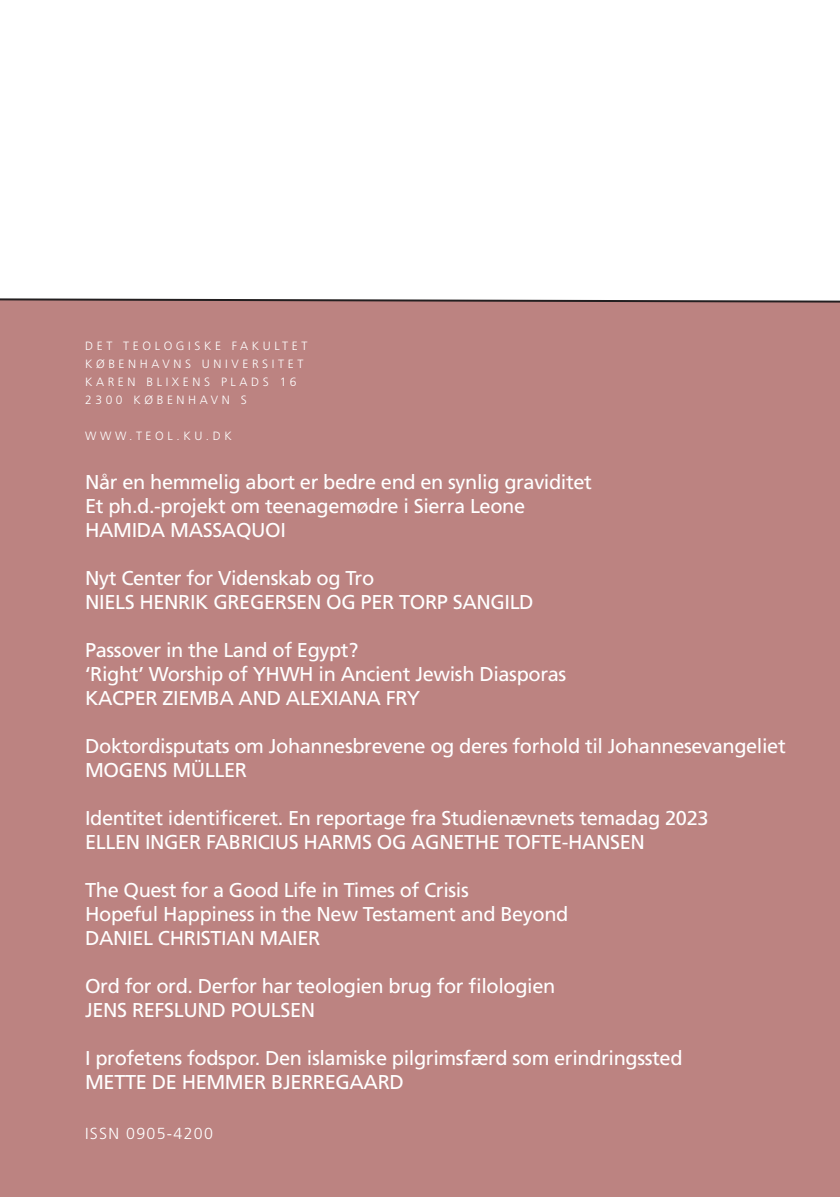
<style>
.page{position:relative;width:840px;height:1197px;background:#fff}
.page>*{position:absolute;margin:0;border:0;box-sizing:border-box;transform-origin:0 0}
.t1{font:20px/24px "Frutiger LT Std";letter-spacing:-.02em;color:#fff}
.t2{font:300 16px "Frutiger LT Std";letter-spacing:.08em;color:#fff}
.t3{font:300 12px/18px "Frutiger LT Std";letter-spacing:.3em;color:#fff}
</style>
<div class="page">
<div style="left:0;top:0;width:839px;height:1196px;background:#bc8381"></div>
<div style="left:0;top:0;width:839px;height:303px;background:#fff"></div>
<svg style="left:0;top:0;width:4px;height:4px"></svg>
<p class="t3" style="left:85px;top:337px;width:224px">DET TEOLOGISKE FAKULTET<br>KØBENHAVNS UNIVERSITET<br>KAREN BLIXENS PLADS 16<br>2300 KØBENHAVN S</p>
<p class="t3" style="left:85px;top:427px;width:148px">WWW.TEOL.KU.DK</p>
<p class="t1" style="left:85px;top:470px;width:508px">Når en hemmelig abort er bedre end en synlig graviditet<br>Et ph.d.-projekt om teenagemødre i Sierra Leone<br>HAMIDA MASSAQUOI</p>
<p class="t1" style="left:85px;top:566px;width:450px">Nyt Center for Videnskab og Tro<br>NIELS HENRIK GREGERSEN OG PER TORP SANGILD</p>
<p class="t1" style="left:85px;top:638px;width:482px">Passover in the Land of Egypt?<br>‘Right’ Worship of YHWH in Ancient Jewish Diasporas<br>KACPER ZIEMBA AND ALEXIANA FRY</p>
<p class="t1" style="left:85px;top:734px;width:701px">Doktordisputats om Johannesbrevene og deres forhold til Johannesevangeliet<br>MOGENS MÜLLER</p>
<p class="t1" style="left:85px;top:806px;width:624px">Identitet identificeret. En reportage fra Studienævnets temadag 2023<br>ELLEN INGER FABRICIUS HARMS OG AGNETHE TOFTE-HANSEN</p>
<p class="t1" style="left:85px;top:878px;width:484px">The Quest for a Good Life in Times of Crisis<br>Hopeful Happiness in the New Testament and Beyond<br>DANIEL CHRISTIAN MAIER</p>
<p class="t1" style="left:85px;top:974px;width:471px">Ord for ord. Derfor har teologien brug for filologien<br>JENS REFSLUND POULSEN</p>
<p class="t1" style="left:85px;top:1046px;width:598px">I profetens fodspor. Den islamiske pilgrimsfærd som erindringssted<br>METTE DE HEMMER BJERREGAARD</p>
<p class="t2" style="left:85px;top:1124px;width:129px">ISSN 0905-4200</p>
</div>
